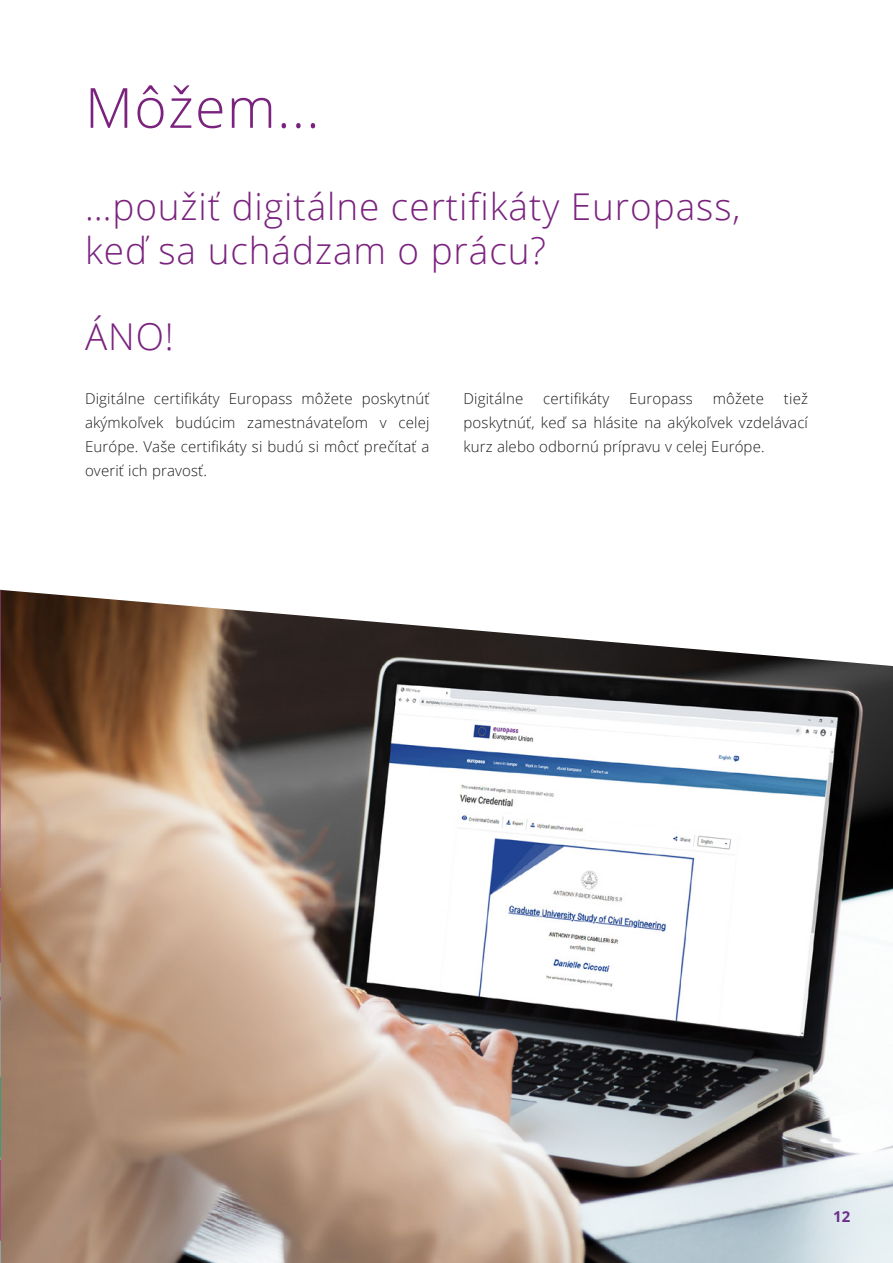
<style>
.page{position:relative;width:893px;height:1263px;background:#fff}
.page>*{position:absolute;margin:0;border:0;box-sizing:border-box;transform-origin:0 0}
.Page_Headings{font:300 55.35px "Open Sans";letter-spacing:.025em;color:#7a227e}
.t1{font:300 36.9px/44.4px "Open Sans";letter-spacing:.025em;color:#7a227e}
.Body{font:300 15px/24px "Open Sans";letter-spacing:.01em;color:#1b1b1a;text-align:justify}
.t2{font:700 15px "Open Sans";color:#6c3088}
</style>
<div class="page">
<img style="left:1px;top:590px;width:892px;height:673px">
<svg style="left:0;top:590px;width:1px;height:673px"></svg>
<p class="Page_Headings" style="left:85px;top:70px;width:236px">Môžem...</p>
<p class="t1" style="left:85px;top:183px;width:657px">…použiť digitálne certifikáty Europass, keď sa uchádzam o prácu?</p>
<p class="t1" style="left:85px;top:314px;width:90px">ÁNO!</p>
<p class="Body" style="left:85px;top:386px;width:346px">Digitálne certifikáty Europass môžete poskytnúť akýmkoľvek budúcim zamestnávateľom v celej Európe. Vaše certifikáty si budú si môcť prečítať a overiť ich pravosť.</p>
<p class="Body" style="left:463px;top:386px;width:346px;text-indent:320px">tiež poskytnúť, keď sa hlásite na akýkoľvek vzdelávací kurz alebo odbornú prípravu v celej Európe.</p>
<p class="Body" style="left:463px;top:386px;width:61px">Digitálne</p>
<p class="Body" style="left:543px;top:386px;width:67px">certifikáty</p>
<p class="Body" style="left:629px;top:386px;width:65px">Europass</p>
<p class="Body" style="left:713px;top:386px;width:53px">môžete</p>
<p class="t2" style="left:833px;top:1206px;width:19px">12</p>
</div>
